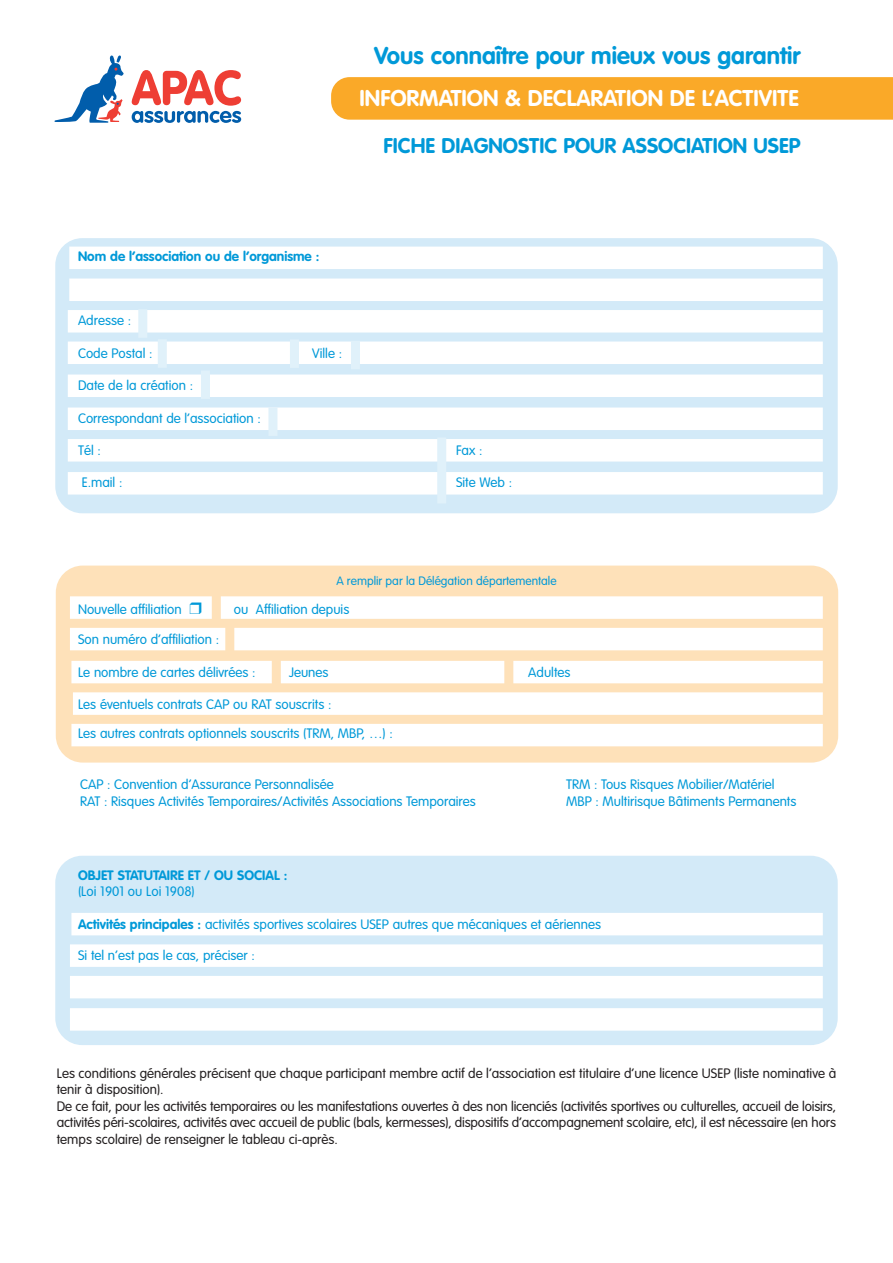
<style>
.page{position:relative;width:893px;height:1263px;background:#fff}
.page>*{position:absolute;margin:0;border:0;box-sizing:border-box;transform-origin:0 0}
.t1{font:700 24px "VAG Rounded";color:#0099d8}
.t2{font:700 22.5px "VAG Rounded";color:#fff}
.t3{font:700 21px "VAG Rounded";color:#0099d8}
.t4{font:300 13.5px/29.1px "VAG Rounded";color:#0099d8}
.t5{font:300 13.5px/16.5px "VAG Rounded";letter-spacing:-.01em;color:#231f20}
.t6{font:700 13.5px "VAG Rounded";color:#0099d8}
.t7{font:300 12px "VAG Rounded";color:#0099d8}
.s1{font-weight:700}
</style>
<div class="page">
<div style="left:331px;top:77px;width:562px;height:43px;background:#faa928"></div>
<svg style="left:54px;top:56px;width:70px;height:67px"></svg>
<svg style="left:132px;top:70px;width:109px;height:53px"></svg>
<div style="left:55px;top:238px;width:783px;height:275px;background:#d3eaf8;border-radius:27px"></div>
<div style="left:55px;top:856px;width:783px;height:189px;background:#d3eaf8;border-radius:27px"></div>
<div style="left:56px;top:566px;width:782px;height:196px;background:#fee1b9;border-radius:27px"></div>
<div style="left:68px;top:310px;width:755px;height:22px;background:#fff"></div>
<div style="left:69px;top:278px;width:754px;height:23px;background:#fff"></div>
<div style="left:69px;top:247px;width:754px;height:22px;background:#fff"></div>
<div style="left:68px;top:341px;width:755px;height:23px;background:#fff"></div>
<div style="left:68px;top:407px;width:755px;height:23px;background:#fff"></div>
<div style="left:68px;top:439px;width:755px;height:22px;background:#fff"></div>
<div style="left:68px;top:472px;width:755px;height:22px;background:#fff"></div>
<div style="left:70px;top:596px;width:753px;height:23px;background:#fff"></div>
<div style="left:70px;top:628px;width:753px;height:22px;background:#fff"></div>
<div style="left:71px;top:661px;width:752px;height:22px;background:#fff"></div>
<div style="left:73px;top:692px;width:750px;height:23px;background:#fff"></div>
<div style="left:71px;top:724px;width:752px;height:22px;background:#fff"></div>
<div style="left:71px;top:913px;width:752px;height:22px;background:#fff"></div>
<div style="left:70px;top:944px;width:753px;height:23px;background:#fff"></div>
<div style="left:70px;top:976px;width:753px;height:22px;background:#fff"></div>
<div style="left:70px;top:1008px;width:753px;height:23px;background:#fff"></div>
<div style="left:68px;top:374px;width:755px;height:23px;background:#fff"></div>
<div style="left:272px;top:657px;width:9px;height:31px;background:#fee1b9"></div>
<div style="left:225px;top:623px;width:9px;height:32px;background:#fee1b9"></div>
<div style="left:212px;top:593px;width:9px;height:28px;background:#fee1b9"></div>
<div style="left:504px;top:656px;width:9px;height:31px;background:#fee1b9"></div>
<div style="left:138px;top:309px;width:9px;height:29px;background:#e0f1fa"></div>
<div style="left:158px;top:339px;width:9px;height:29px;background:#e0f1fa"></div>
<div style="left:351px;top:341px;width:9px;height:28px;background:#e0f1fa"></div>
<div style="left:201px;top:370px;width:9px;height:29px;background:#e0f1fa"></div>
<div style="left:268px;top:407px;width:9px;height:29px;background:#e0f1fa"></div>
<div style="left:437px;top:437px;width:9px;height:66px;background:#e0f1fa"></div>
<div style="left:290px;top:339px;width:9px;height:29px;background:#e0f1fa"></div>
<h1 class="t1" style="left:374px;top:45px;width:428px">Vous connaître pour mieux vous garantir</h1>
<h2 class="t2" style="left:360px;top:89px;width:441px">INFORMATION &amp; DECLARATION DE L’ACTIVITE</h2>
<p class="t6" style="left:78px;top:250px;width:243px">Nom de l’association ou de l’organisme :</p>
<h3 class="t3" style="left:383px;top:137px;width:418px">FICHE DIAGNOSTIC POUR ASSOCIATION USEP</h3>
<p class="t4" style="left:78px;top:307px;width:55px">Adresse :</p>
<p class="t4" style="left:78px;top:339px;width:76px">Code Postal :</p>
<p class="t4" style="left:312px;top:339px;width:31px">Ville :</p>
<p class="t4" style="left:78px;top:372px;width:117px">Date de la création :</p>
<p class="t4" style="left:78px;top:404px;width:184px">Correspondant de l’association :</p>
<p class="t4" style="left:78px;top:437px;width:24px">Tél :</p>
<p class="t4" style="left:456px;top:437px;width:28px">Fax :</p>
<p class="t4" style="left:82px;top:469px;width:42px">E.mail :</p>
<p class="t4" style="left:456px;top:469px;width:58px">Site Web :</p>
<p class="t7" style="left:336px;top:576px;width:222px">A remplir par la Délégation départementale</p>
<p class="t4" style="left:78px;top:595px;width:105px">Nouvelle affiliation</p>
<p class="t4" style="left:234px;top:595px;width:117px">ou Affiliation depuis</p>
<p class="t4" style="left:78px;top:626px;width:143px">Son numéro d’affiliation :</p>
<p class="t4" style="left:78px;top:658px;width:179px">Le nombre de cartes délivrées :</p>
<p class="t4" style="left:289px;top:658px;width:41px">Jeunes</p>
<p class="t4" style="left:528px;top:658px;width:44px">Adultes</p>
<p class="t4" style="left:78px;top:691px;width:316px">Les éventuels contrats CAP ou RAT souscrits :<br>Les autres contrats optionnels souscrits (TRM, MBP, …) :</p>
<p class="t4" style="left:80px;top:771px;width:255px">CAP : Convention d’Assurance Personnalisée</p>
<p class="t4" style="left:566px;top:771px;width:210px">TRM : Tous Risques Mobilier/Matériel</p>
<p class="t4" style="left:80px;top:787px;width:397px">RAT : Risques Activités Temporaires/Activités Associations Temporaires</p>
<p class="t4" style="left:566px;top:787px;width:232px">MBP : Multirisque Bâtiments Permanents</p>
<p class="t6" style="left:78px;top:869px;width:211px">OBJET STATUTAIRE ET / OU SOCIAL :</p>
<p class="t4" style="left:78px;top:878px;width:118px">(Loi 1901 ou Loi 1908)</p>
<p class="t4" style="left:78px;top:910px;width:524px"><span class="s1">Activités principales :</span> activités sportives scolaires USEP autres que mécaniques et aériennes</p>
<p class="t4" style="left:78px;top:941px;width:178px">Si tel n’est pas le cas, préciser :</p>
<p class="t5" style="left:57px;top:1066px;width:781px">Les conditions générales précisent que chaque participant membre actif de l’association est titulaire d’une licence USEP (liste nominative à tenir à disposition).<br>De ce fait, pour les activités temporaires ou les manifestations ouvertes à des non licenciés (activités sportives ou culturelles, accueil de loisirs, activités péri-scolaires, activités avec accueil de public (bals, kermesses), dispositifs d’accompagnement scolaire, etc), il est nécessaire (en hors temps scolaire) de renseigner le tableau ci-après.</p>
</div>
